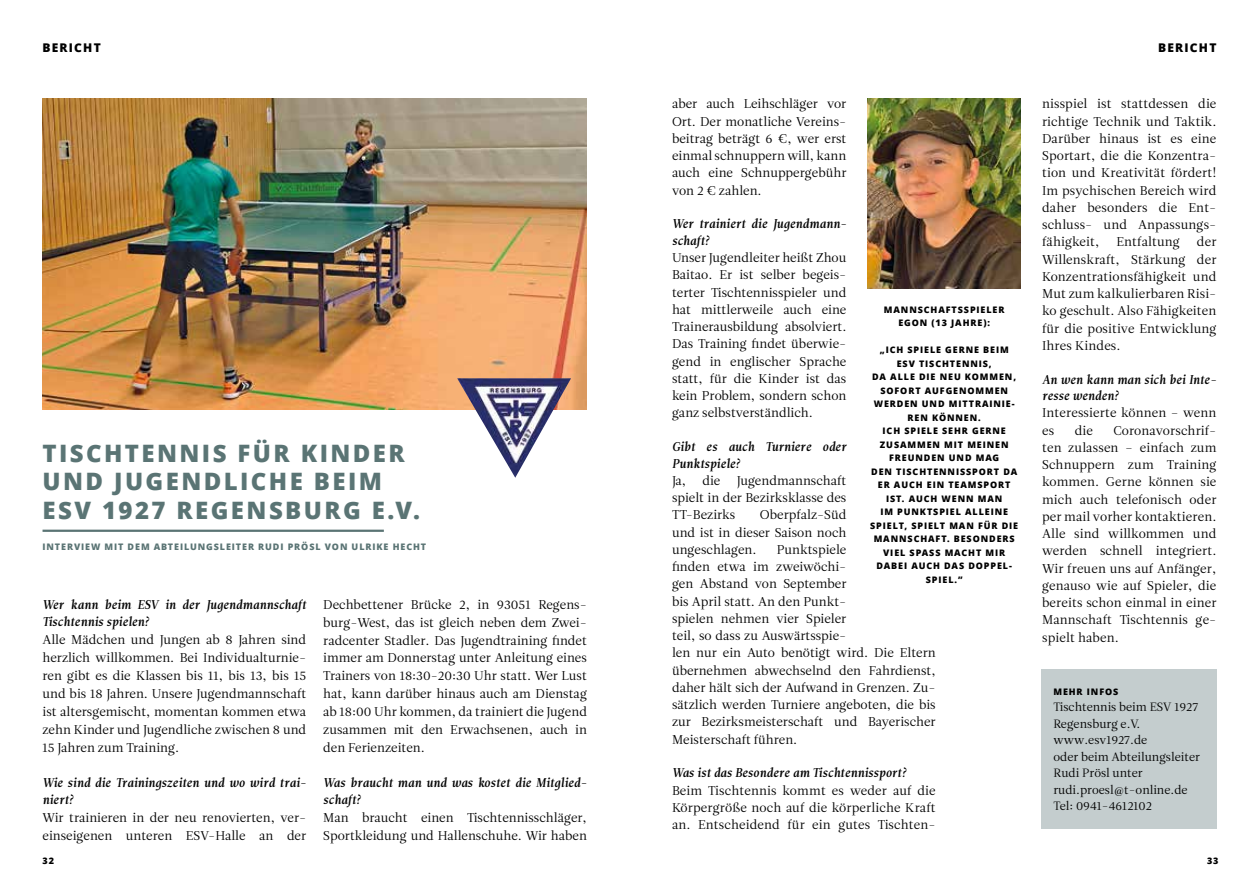
<style>
.page{position:relative;width:1259px;height:893px;background:#fff}
.page>*{position:absolute;margin:0;border:0;box-sizing:border-box;transform-origin:0 0}
.t1{font:800 24px/28.5px "Open Sans";letter-spacing:.1em;color:#5a7474}
.t2{font:12.75px/17.2px "Leitura Roman 1";color:#000;text-align:justify}
.t3{font:12.75px/17.2px "Leitura Italic 3";color:#000}
.t4{font:12px/16.5px "Leitura Roman 1";color:#000}
.t5{font:800 12px "Open Sans";letter-spacing:.1em;color:#000}
.t6{font:800 9px/13.5px "Open Sans";letter-spacing:.1em;color:#000;text-align:center}
.t7{font:800 9px "Open Sans";letter-spacing:.1em;color:#5a7474}
</style>
<div class="page">
<img style="left:43px;top:99px;width:544px;height:310px">
<img style="left:457px;top:378px;width:114px;height:100px">
<hr style="left:43px;top:530px;width:341px;height:2px;background:#5a7474">
<img style="left:867px;top:99px;width:153px;height:189px">
<div style="left:1040px;top:669px;width:176px;height:160px;background:#c4cdce"></div>
<p class="t5" style="left:43px;top:38px;width:60px">BERICHT</p>
<p class="t5" style="left:1158px;top:38px;width:60px">BERICHT</p>
<h1 class="t1" style="left:43px;top:438px;width:379px">TISCHTENNIS FÜR KINDER<br>UND JUGENDLICHE BEIM<br>ESV 1927 REGENSBURG E.V.</h1>
<p class="t7" style="left:43px;top:540px;width:385px">INTERVIEW MIT DEM ABTEILUNGSLEITER RUDI PRÖSL VON ULRIKE HECHT</p>
<p class="t3" style="left:43px;top:596px;width:265px">Wer kann beim ESV in der Jugendmannschaft<br>Tischtennis spielen?</p>
<p class="t2" style="left:43px;top:631px;width:265px;line-height:18px">Alle Mädchen und Jungen ab 8 Jahren sind herzlich willkommen. Bei Individualturnie&shy;ren gibt es die Klassen bis 11, bis 13, bis 15 und bis 18 Jahren. Unsere Jugendmannschaft ist altersgemischt, momentan kommen etwa zehn Kinder und Jugendliche zwischen 8 und 15 Jahren zum Training.</p>
<p class="t3" style="left:43px;top:774px;width:265px">Wie sind die Trainingszeiten und wo wird trai&shy;niert?</p>
<p class="t2" style="left:43px;top:809px;width:265px;line-height:18px">Wir trainieren in der neu renovierten, ver&shy;einseigenen unteren ESV-Halle an der</p>
<p class="t2" style="left:323px;top:595px;width:265px;line-height:18px">Dechbettener Brücke 2, in 93051 Regens&shy;burg-West, das ist gleich neben dem Zwei&shy;radcenter Stadler. Das Jugendtraining findet immer am Donnerstag unter Anleitung eines Trainers von 18:30-20:30 Uhr statt. Wer Lust hat, kann darüber hinaus auch am Dienstag ab 18:00 Uhr kommen, da trainiert die Jugend zusammen mit den Erwachsenen, auch in den Ferienzeiten.</p>
<p class="t3" style="left:323px;top:774px;width:265px">Was braucht man und was kostet die Mitglied&shy;schaft?</p>
<p class="t2" style="left:323px;top:809px;width:265px;line-height:18px">Man braucht einen Tischtennisschläger,<br>Sportkleidung und Hallenschuhe. Wir haben</p>
<p class="t2" style="left:672px;top:96px;width:176px">aber auch Leihschläger vor Ort. Der monatliche Vereins&shy;beitrag beträgt 6 €, wer erst einmal schnuppern will, kann auch eine Schnuppergebühr von 2 € zahlen.</p>
<p class="t3" style="left:672px;top:216px;width:176px;line-height:16.5px">Wer trainiert die Jugendmann&shy;schaft?</p>
<p class="t2" style="left:672px;top:249px;width:176px">Unser Jugendleiter heißt Zhou Baitao. Er ist selber begeis&shy;terter Tischtennisspieler und hat mittlerweile auch eine Trainerausbildung absolviert.<br>Das Training findet überwie&shy;gend in englischer Sprache statt, für die Kinder ist das kein Problem, sondern schon ganz selbstverständlich.</p>
<p class="t3" style="left:672px;top:439px;width:176px;line-height:16.5px">Gibt es auch Turniere oder<br>Punktspiele?</p>
<p class="t2" style="left:672px;top:472px;width:16px">Ja,</p>
<p class="t2" style="left:702px;top:472px;width:19px">die</p>
<p class="t6" style="left:884px;top:302px;width:122px">MANNSCHAFTSSPIELER<br>EGON (13 JAHRE):</p>
<p class="t6" style="left:870px;top:343px;width:149px">„ICH SPIELE GERNE BEIM<br>ESV TISCHTENNIS,<br>DA ALLE DIE NEU KOMMEN,<br>SOFORT AUFGENOMMEN<br>WERDEN UND MITTRAINIE-<br>REN KÖNNEN.<br>ICH SPIELE SEHR GERNE<br>ZUSAMMEN MIT MEINEN<br>FREUNDEN UND MAG<br>DEN TISCHTENNISSPORT DA<br>ER AUCH EIN TEAMSPORT<br>IST. AUCH WENN MAN<br>IM PUNKTSPIEL ALLEINE<br>SPIELT, SPIELT MAN FÜR DIE<br>MANNSCHAFT. BESONDERS<br>VIEL SPASS MACHT MIR<br>DABEI AUCH DAS DOPPEL-<br>SPIEL.”</p>
<p class="t2" style="left:672px;top:472px;width:176px;text-indent:65px">Jugendmannschaft spielt in der Bezirksklasse des TT-Bezirks</p>
<p class="t2" style="left:672px;top:507px;width:176px;text-indent:88px">Oberpfalz-Süd und ist in dieser Saison noch ungeschlagen.</p>
<p class="t2" style="left:672px;top:541px;width:265px;text-align:left;text-indent:105px">Punktspiele<br>finden etwa im zweiwöchi-<br>gen Abstand von September<br>bis April statt. An den Punkt-<br>spielen nehmen vier Spieler<br>teil, so dass zu Auswärtsspie-<br>len nur ein Auto benötigt wird. Die Eltern übernehmen abwechselnd den Fahrdienst, daher hält sich der Aufwand in Grenzen. Zu&shy;sätzlich werden Turniere angeboten, die bis zur Bezirksmeisterschaft und Bayerischer<br>Meisterschaft führen.</p>
<p class="t3" style="left:672px;top:764px;width:236px">Was ist das Besondere am Tischtennissport?</p>
<p class="t2" style="left:672px;top:782px;width:265px">Beim Tischtennis kommt es weder auf die Körpergröße noch auf die körperliche Kraft an. Entscheidend für ein gutes Tischten-</p>
<p class="t2" style="left:1042px;top:96px;width:176px">nisspiel ist stattdessen die richtige Technik und Taktik.<br>Darüber hinaus ist es eine Sportart, die die Konzentra&shy;tion und Kreativität fördert!<br>Im psychischen Bereich wird daher besonders die Ent&shy;schluss- und Anpassungs&shy;fähigkeit,</p>
<p class="t2" style="left:1042px;top:234px;width:176px;text-indent:155px">der Willenskraft, Stärkung der Konzentrationsfähigkeit und Mut zum kalkulierbaren Risi&shy;ko geschult. Also Fähigkeiten für die positive Entwicklung Ihres Kindes.</p>
<p class="t3" style="left:1042px;top:371px;width:176px;line-height:16.5px">An wen kann man sich bei Inte&shy;resse wenden?</p>
<p class="t2" style="left:1042px;top:405px;width:176px">Interessierte können – wenn es</p>
<p class="t2" style="left:1116px;top:234px;width:65px">Entfaltung</p>
<p class="t2" style="left:1042px;top:422px;width:176px;text-indent:71px">Coronavorschrif&shy;ten zulassen – einfach zum Schnuppern zum Training kommen. Gerne können sie mich auch telefonisch oder per mail vorher kontaktieren.<br>Alle sind willkommen und werden schnell integriert.<br>Wir freuen uns auf Anfänger, genauso wie auf Spieler, die bereits schon einmal in einer Mannschaft Tischtennis ge&shy;spielt haben.</p>
<p class="t2" style="left:1074px;top:422px;width:20px">die</p>
<p class="t6" style="left:1053px;top:684px;width:66px">MEHR INFOS</p>
<p class="t4" style="left:1053px;top:699px;width:148px">Tischtennis beim ESV 1927<br>Regensburg e.V. www.esv1927.de<br>oder beim Abteilungsleiter<br>Rudi Prösl unter rudi.proesl@t-online.de<br>Tel: 0941-4612102</p>
<p class="t6" style="left:43px;top:853px;width:13px">32</p>
<p class="t6" style="left:1207px;top:853px;width:13px">33</p>
</div>
